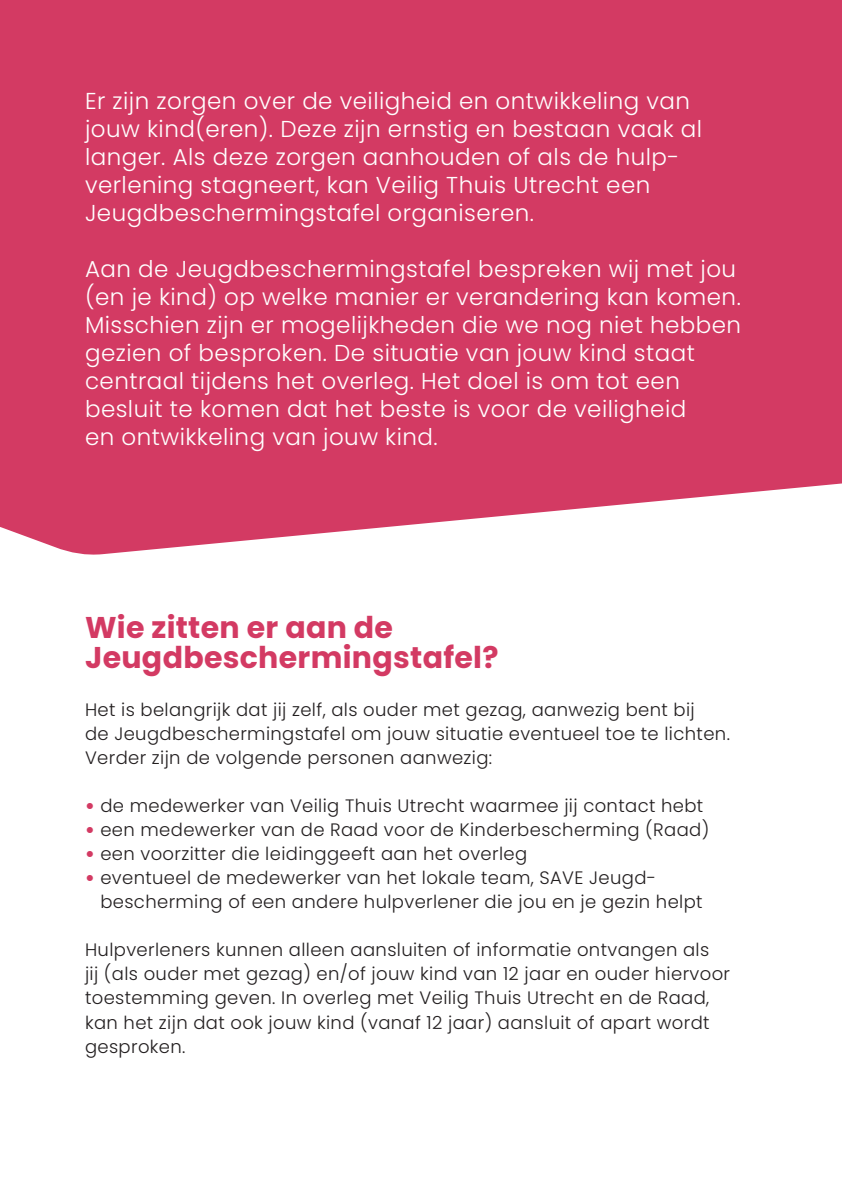
<style>
.page{position:relative;width:842px;height:1191px;background:#fff}
.page>*{position:absolute;margin:0;border:0;box-sizing:border-box;transform-origin:0 0}
.t1{font:700 30px/30px "Poppins";letter-spacing:.01em;color:#d33a63}
.t2{font:300 23px/28px "Poppins";letter-spacing:.02em;color:#fff}
.t3{font:300 18px/24px "Poppins";letter-spacing:.02em;color:#231f20}
.s1{font-weight:900;color:#d33a63}
</style>
<div class="page">
<svg style="left:0;top:223px;width:842px;height:331px;background:#d74d72"></svg>
<div style="left:0;top:0;width:842px;height:223px;background:#d33a63"></div>
<p class="t2" style="left:85px;top:87px;width:619px">Er zijn zorgen over de veiligheid en ontwikkeling van jouw kind(eren). Deze zijn ernstig en bestaan vaak al langer. Als deze zorgen aanhouden of als de hulp&shy;verlening stagneert, kan Veilig Thuis Utrecht een Jeugdbeschermingstafel organiseren.</p>
<p class="t2" style="left:85px;top:255px;width:658px">Aan de Jeugdbeschermingstafel bespreken wij met jou (en je kind) op welke manier er verandering kan komen.<br>Misschien zijn er mogelijkheden die we nog niet hebben gezien of besproken. De situatie van jouw kind staat centraal tijdens het overleg. Het doel is om tot een besluit te komen dat het beste is voor de veiligheid<br>en ontwikkeling van jouw kind.</p>
<p class="t1" style="left:85px;top:613px;width:415px">Wie zitten er aan de<br>Jeugdbeschermingstafel?</p>
<p class="t3" style="left:85px;top:698px;width:646px">Het is belangrijk dat jij zelf, als ouder met gezag, aanwezig bent bij<br>de Jeugdbeschermingstafel om jouw situatie eventueel toe te lichten.<br>Verder zijn de volgende personen aanwezig:</p>
<p class="t3" style="left:85px;top:794px;width:620px"><span class="s1">•</span> de medewerker van Veilig Thuis Utrecht waarmee jij contact hebt</p>
<p class="t3" style="left:85px;top:818px;width:626px"><span class="s1">•</span> een medewerker van de Raad voor de Kinderbescherming (Raad)</p>
<p class="t3" style="left:85px;top:842px;width:444px"><span class="s1">•</span> een voorzitter die leidinggeeft aan het overleg</p>
<p class="t3" style="left:100px;top:866px;width:604px;text-indent:-15px"><span class="s1">•</span> eventueel de medewerker van het lokale team, SAVE Jeugd&shy;bescherming of een andere hulpverlener die jou en je gezin helpt</p>
<p class="t3" style="left:85px;top:938px;width:646px">Hulpverleners kunnen alleen aansluiten of informatie ontvangen als<br>jij (als ouder met gezag) en/of jouw kind van 12 jaar en ouder hiervoor toestemming geven. In overleg met Veilig Thuis Utrecht en de Raad, kan het zijn dat ook jouw kind (vanaf 12 jaar) aansluit of apart wordt gesproken.</p>
</div>
